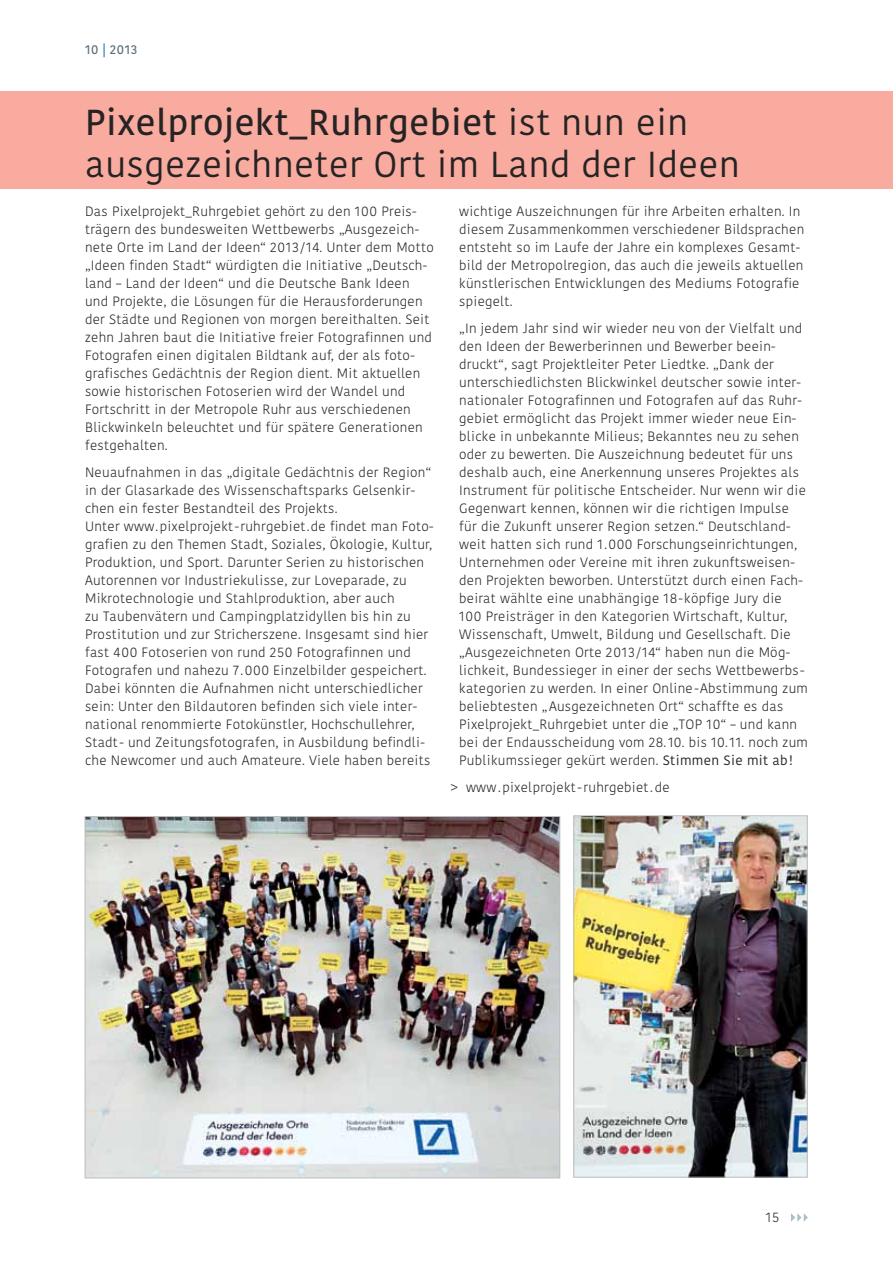
<style>
.page{position:relative;width:893px;height:1263px;background:#fff}
.page>*{position:absolute;margin:0;border:0;box-sizing:border-box;transform-origin:0 0}
.t1{font:36px/42px "Kohinoor";letter-spacing:.02em;color:#262324}
.t2{font:300 13.5px/18px "Kohinoor";letter-spacing:.02em;color:#262324}
.t3{font:300 13.5px "Kohinoor";color:#292728}
.t4{font:600 12.6px "Kohinoor";letter-spacing:.04em;color:#5d6f7a}
.s1{color:#0062a8}
.s2{font-weight:600}
.s3{font-weight:400}
</style>
<div class="page">
<div style="left:0;top:91px;width:893px;height:98px;background:#f8ab9e"></div>
<img style="left:576px;top:817px;width:229px;height:358px">
<div style="left:574px;top:815px;width:233px;height:362px;border:1px solid #bcbec0"></div>
<img style="left:87px;top:818px;width:471px;height:358px">
<svg style="left:791px;top:1213px;width:17px;height:9px"></svg>
<p class="t4" style="left:85px;top:42px;width:54px">10 <span class="s1">|</span> 2013</p>
<h1 class="t1" style="left:85px;top:103px;width:656px"><span class="s2">Pixelprojekt_Ruhrgebiet</span> ist nun ein ausgezeichneter Ort im Land der Ideen</h1>
<p class="t2" style="left:459px;top:203px;width:347px">wichtige Auszeichnungen für ihre Arbeiten erhalten. In diesem Zusammenkommen verschiedener Bildsprachen entsteht so im Laufe der Jahre ein komplexes Gesamt&shy;bild der Metropolregion, das auch die jeweils aktuellen künstlerischen Entwicklungen des Mediums Fotografie spiegelt.</p>
<p class="t2" style="left:459px;top:320px;width:350px">„In jedem Jahr sind wir wieder neu von der Vielfalt und den Ideen der Bewerberinnen und Bewerber beein&shy;druckt“, sagt Projektleiter Peter Liedtke. „Dank der unterschiedlichsten Blickwinkel deutscher sowie inter&shy;nationaler Fotografinnen und Fotografen auf das Ruhr&shy;gebiet ermöglicht das Projekt immer wieder neue Ein&shy;blicke in unbekannte Milieus; Bekanntes neu zu sehen oder zu bewerten. Die Auszeichnung bedeutet für uns deshalb auch, eine Anerkennung unseres Projektes als Instrument für politische Entscheider. Nur wenn wir die Gegenwart kennen, können wir die richtigen Impulse für die Zukunft unserer Region setzen.“ Deutschland&shy;weit hatten sich rund 1.000 Forschungseinrichtungen, Unternehmen oder Vereine mit ihren zukunftsweisen&shy;den Projekten beworben. Unterstützt durch einen Fach&shy;beirat wählte eine unabhängige 18-köpfige Jury die<br>100 Preisträger in den Kategorien Wirtschaft, Kultur, Wissenschaft, Umwelt, Bildung und Gesellschaft. Die „Ausgezeichneten Orte 2013/14“ haben nun die Mög&shy;lichkeit, Bundessieger in einer der sechs Wettbewerbs&shy;kategorien zu werden. In einer Online-Abstimmung zum beliebtesten „Ausgezeichneten Ort“ schaffte es das Pixelprojekt_Ruhrgebiet unter die „TOP 10“ – und kann bei der Endausscheidung vom 28.10. bis 10.11. noch zum Publikumssieger gekürt werden. <span class="s3">Stimmen Sie mit ab!</span></p>
<p class="t2" style="left:451px;top:779px;width:220px">&gt; www.pixelprojekt-ruhrgebiet.de</p>
<p class="t2" style="left:85px;top:203px;width:350px">Das Pixelprojekt_Ruhrgebiet gehört zu den 100 Preis&shy;trägern des bundesweiten Wettbewerbs „Ausgezeich&shy;nete Orte im Land der Ideen“ 2013/14. Unter dem Motto „Ideen finden Stadt“ würdigten die Initiative „Deutsch&shy;land – Land der Ideen“ und die Deutsche Bank Ideen und Projekte, die Lösungen für die Herausforderungen der Städte und Regionen von morgen bereithalten. Seit zehn Jahren baut die Initiative freier Fotografinnen und Fotografen einen digitalen Bildtank auf, der als foto&shy;grafisches Gedächtnis der Region dient. Mit aktuellen sowie historischen Fotoserien wird der Wandel und Fortschritt in der Metropole Ruhr aus verschiedenen Blickwinkeln beleuchtet und für spätere Generationen festgehalten.</p>
<p class="t2" style="left:85px;top:464px;width:350px">Neuaufnahmen in das „digitale Gedächtnis der Region“ in der Glasarkade des Wissenschaftsparks Gelsenkir&shy;chen ein fester Bestandteil des Projekts.<br>Unter www.pixelprojekt-ruhrgebiet.de findet man Foto&shy;grafien zu den Themen Stadt, Soziales, Ökologie, Kultur, Produktion, und Sport. Darunter Serien zu historischen Autorennen vor Industriekulisse, zur Loveparade, zu Mikrotechnologie und Stahlproduktion, aber auch<br>zu Taubenvätern und Campingplatzidyllen bis hin zu Prostitution und zur Stricherszene. Insgesamt sind hier fast 400 Fotoserien von rund 250 Fotografinnen und Fotografen und nahezu 7.000 Einzelbilder gespeichert.<br>Dabei könnten die Aufnahmen nicht unterschiedlicher sein: Unter den Bildautoren befinden sich viele inter&shy;national renommierte Fotokünstler, Hochschullehrer, Stadt- und Zeitungsfotografen, in Ausbildung befindli&shy;che Newcomer und auch Amateure. Viele haben bereits</p>
<p class="t3" style="left:766px;top:1209px;width:15px">15</p>
</div>
